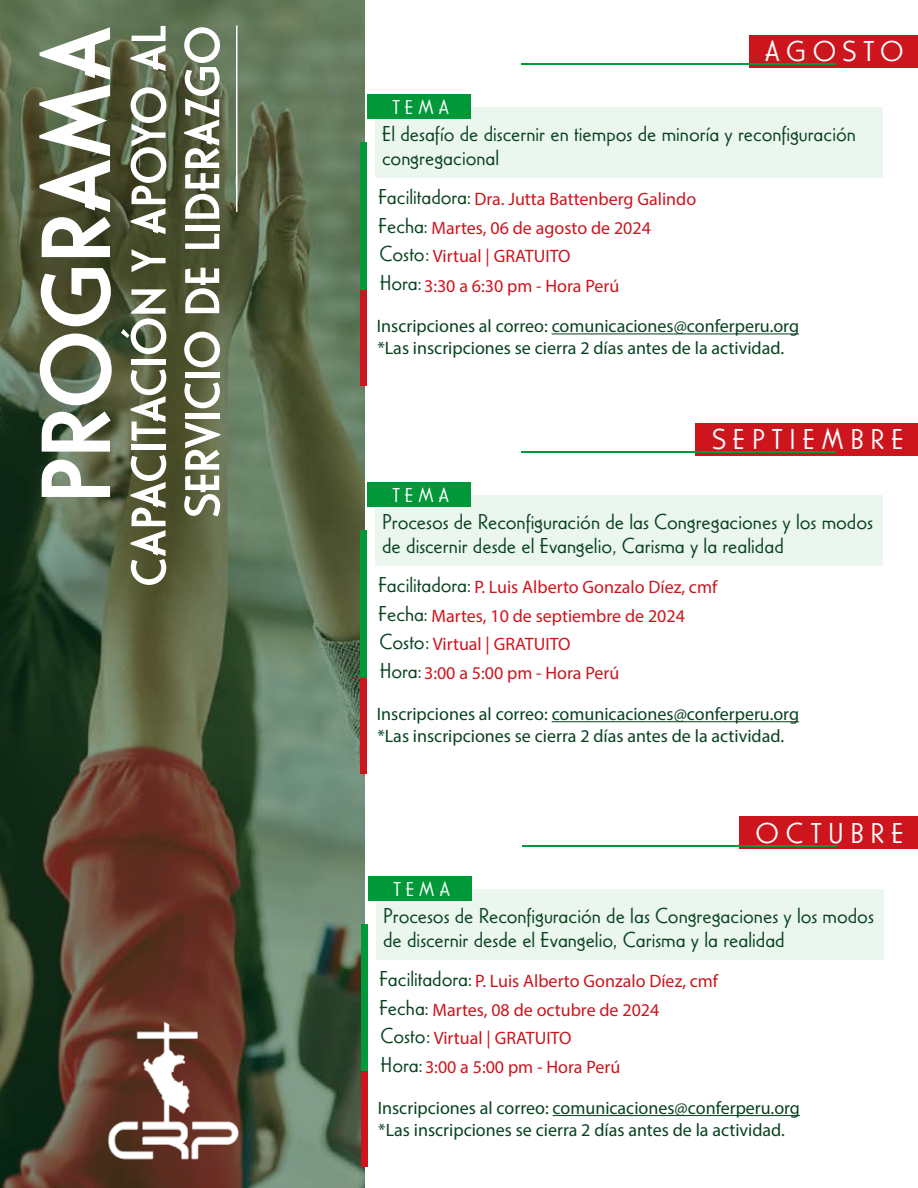
<style>
.page{position:relative;width:918px;height:1188px;background:#fff}
.page>*{position:absolute;margin:0;border:0;box-sizing:border-box;transform-origin:0 0}
.t1{font:500 102.6px "Casablanca URW";color:#fff}
.t2{font:500 51px "Casablanca URW";color:#fff}
.t3{font:300 30px "Casablanca URW";letter-spacing:.23em;color:#fff}
.t4{font:300 22.5px/28.5px "Casablanca URW";color:#08421f}
.t5{font:300 21px "Casablanca URW";letter-spacing:.23em;color:#fff}
.t6{font:18px/22.4px "Myriad Pro";color:#08421f}
.t7{font:18px "Myriad Pro";color:#cd151e}
.s1{font-family:"Casablanca URW";font-weight:300;font-size:22.5px;color:#08421f}
</style>
<div class="page">
<svg style="left:0;top:0;width:365px;height:1188px;background:#535c41"></svg>
<img style="left:79px;top:1012px;width:182px;height:155px">
<hr style="left:236px;top:26px;width:1px;height:186px;background:#fff">
<div style="left:360px;top:142px;width:7px;height:149px;background:#009839"></div>
<div style="left:360px;top:290px;width:7px;height:95px;background:#cd151e"></div>
<hr style="left:552px;top:333px;width:247px;height:1px;background:#08421f">
<div style="left:376px;top:107px;width:507px;height:71px;background:#ebf6ef"></div>
<div style="left:750px;top:35px;width:168px;height:33px;background:#cd151e"></div>
<hr style="left:521px;top:64px;width:315px;height:1px;background:#009839">
<div style="left:367px;top:94px;width:104px;height:25px;background:#009839"></div>
<div style="left:360px;top:530px;width:7px;height:149px;background:#009839"></div>
<div style="left:360px;top:678px;width:7px;height:95px;background:#cd151e"></div>
<hr style="left:552px;top:721px;width:247px;height:1px;background:#08421f">
<div style="left:376px;top:495px;width:507px;height:71px;background:#ebf6ef"></div>
<div style="left:696px;top:423px;width:222px;height:32px;background:#cd151e"></div>
<hr style="left:521px;top:452px;width:315px;height:1px;background:#009839">
<div style="left:367px;top:482px;width:104px;height:25px;background:#009839"></div>
<div style="left:361px;top:924px;width:7px;height:149px;background:#009839"></div>
<div style="left:361px;top:1072px;width:7px;height:95px;background:#cd151e"></div>
<hr style="left:553px;top:1115px;width:247px;height:1px;background:#08421f">
<div style="left:377px;top:889px;width:507px;height:70px;background:#ebf6ef"></div>
<div style="left:740px;top:817px;width:178px;height:32px;background:#cd151e"></div>
<hr style="left:522px;top:846px;width:315px;height:1px;background:#009839">
<div style="left:368px;top:876px;width:104px;height:25px;background:#009839"></div>
<h2 class="t2" style="left:120px;top:587px;width:563px;rotate:-90deg">CAPACITACIÓN Y APOYO AL</h2>
<h1 class="t1" style="left:18px;top:503px;width:479px;rotate:-90deg">PROGRAMA</h1>
<h2 class="t2" style="left:174px;top:517px;width:493px;rotate:-90deg">SERVICIO DE LIDERAZGO</h2>
<h3 class="t3" style="left:765px;top:35px;width:140px">AGOSTO</h3>
<p class="t5" style="left:393px;top:96px;width:58px">TEMA</p>
<p class="t4" style="left:382px;top:122px;width:475px;line-height:24px">El desafío de discernir en tiempos de minoría y reconfiguración congregacional</p>
<p class="t4" style="left:378px;top:183px;width:94px">Facilitadora:<br>Fecha:</p>
<p class="t7" style="left:474px;top:188px;width:223px">Dra. Jutta Battenberg Galindo</p>
<p class="t7" style="left:432px;top:217px;width:221px">Martes, 06 de agosto de 2024</p>
<p class="t7" style="left:380px;top:245px;width:192px"><span class="s1">Costo:</span> Virtual | GRATUITO</p>
<p class="t7" style="left:380px;top:274px;width:241px"><span class="s1">Hora:</span> 3:30 a 6:30 pm - Hora Perú</p>
<p class="t6" style="left:377px;top:315px;width:424px">Inscripciones al correo: comunicaciones@conferperu.org *Las inscripciones se cierra 2 días antes de la actividad.</p>
<h3 class="t3" style="left:713px;top:422px;width:193px">SEPTIEMBRE</h3>
<p class="t5" style="left:393px;top:483px;width:58px">TEMA</p>
<p class="t4" style="left:382px;top:510px;width:492px;line-height:24px">Procesos de Reconfiguración de las Congregaciones y los modos de discernir desde el Evangelio, Carisma y la realidad</p>
<p class="t4" style="left:378px;top:571px;width:94px">Facilitadora:<br>Fecha:</p>
<p class="t7" style="left:474px;top:576px;width:244px">P. Luis Alberto Gonzalo Díez, cmf</p>
<p class="t7" style="left:432px;top:605px;width:255px">Martes, 10 de septiembre de 2024</p>
<p class="t7" style="left:380px;top:633px;width:192px"><span class="s1">Costo:</span> Virtual | GRATUITO</p>
<p class="t7" style="left:380px;top:662px;width:241px"><span class="s1">Hora:</span> 3:00 a 5:00 pm - Hora Perú</p>
<p class="t6" style="left:377px;top:702px;width:424px">Inscripciones al correo: comunicaciones@conferperu.org *Las inscripciones se cierra 2 días antes de la actividad.</p>
<h3 class="t3" style="left:756px;top:816px;width:150px">OCTUBRE</h3>
<p class="t5" style="left:394px;top:877px;width:58px">TEMA</p>
<p class="t4" style="left:383px;top:904px;width:492px;line-height:24px">Procesos de Reconfiguración de las Congregaciones y los modos de discernir desde el Evangelio, Carisma y la realidad</p>
<p class="t4" style="left:379px;top:965px;width:94px">Facilitadora:<br>Fecha:</p>
<p class="t7" style="left:475px;top:970px;width:244px">P. Luis Alberto Gonzalo Díez, cmf</p>
<p class="t7" style="left:432px;top:999px;width:228px">Martes, 08 de octubre de 2024</p>
<p class="t7" style="left:381px;top:1027px;width:192px"><span class="s1">Costo:</span> Virtual | GRATUITO</p>
<p class="t7" style="left:381px;top:1056px;width:241px"><span class="s1">Hora:</span> 3:00 a 5:00 pm - Hora Perú</p>
<p class="t6" style="left:378px;top:1096px;width:424px">Inscripciones al correo: comunicaciones@conferperu.org *Las inscripciones se cierra 2 días antes de la actividad.</p>
</div>
